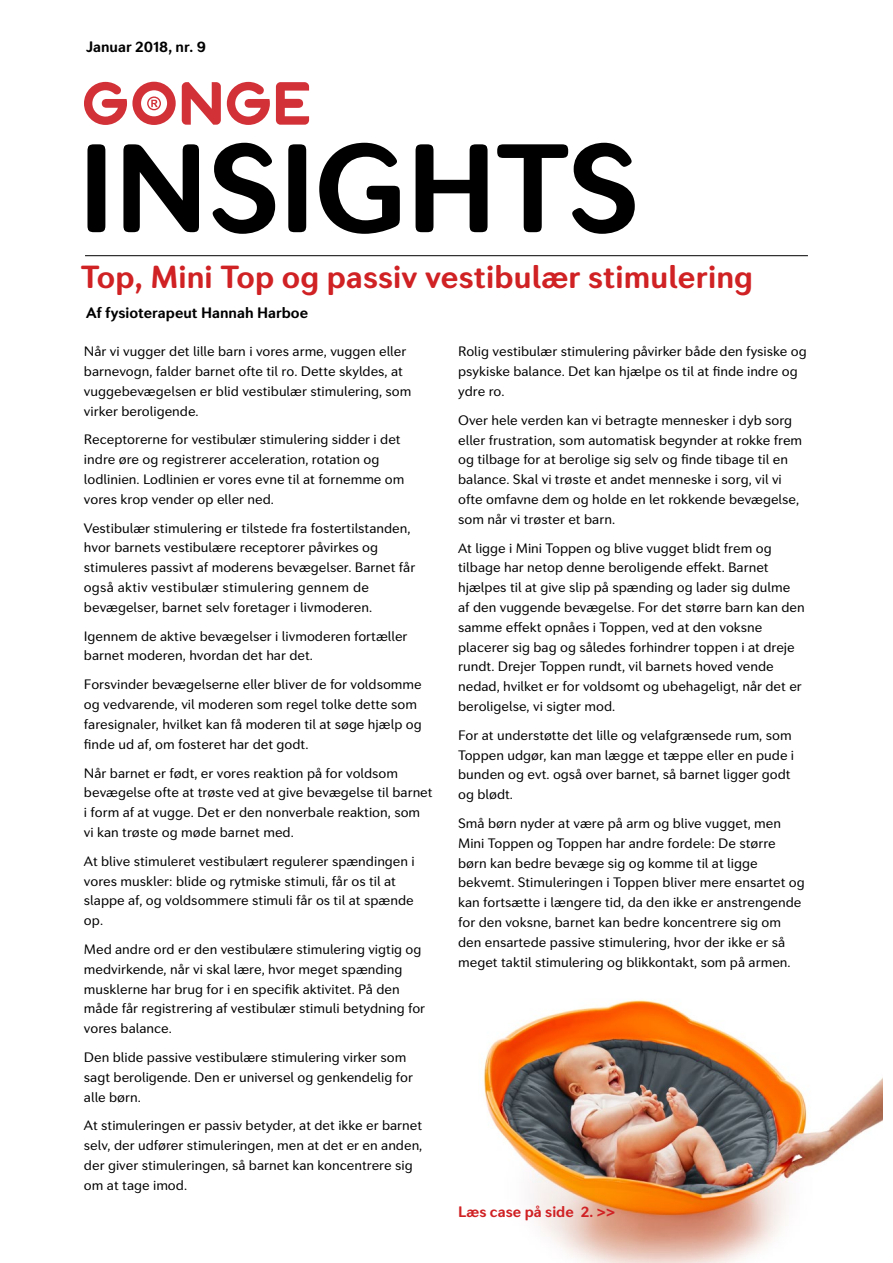
<style>
.page{position:relative;width:893px;height:1263px;background:#fff}
.page>*{position:absolute;margin:0;border:0;box-sizing:border-box;transform-origin:0 0}
.t1{font:700 123.9px "Seconda Soft";letter-spacing:-.01em;color:#000}
.t2{font:700 31.5px "Seconda Soft";letter-spacing:.005em;color:#d02124}
.t3{font:700 15px "Seconda Soft";color:#000}
.t4{font:700 15px "Seconda Soft";color:#d02124}
.t5{font:13.5px/19.8px "Seconda Soft";color:#000}
</style>
<div class="page">
<img style="left:483px;top:1000px;width:399px;height:263px">
<hr style="left:85px;top:255px;width:723px;height:1px;background:#000">
<svg style="left:182px;top:82px;width:39px;height:43px"></svg>
<svg style="left:227px;top:82px;width:43px;height:43px"></svg>
<svg style="left:276px;top:82px;width:33px;height:43px"></svg>
<svg style="left:84px;top:82px;width:92px;height:43px"></svg>
<p class="t3" style="left:86px;top:38px;width:121px">Januar 2018, nr. 9</p>
<h1 class="t1" style="left:78px;top:112px;width:563px">INSIGHTS</h1>
<h2 class="t2" style="left:81px;top:258px;width:674px">Top, Mini Top og passiv vestibulær stimulering</h2>
<p class="t3" style="left:86px;top:304px;width:223px">Af fysioterapeut Hannah Harboe</p>
<p class="t5" style="left:84px;top:342px;width:329px">Når vi vugger det lille barn i vores arme, vuggen eller barnevogn, falder barnet ofte til ro. Dette skyldes, at vuggebevægelsen er blid vestibulær stimulering, som virker beroligende.</p>
<p class="t5" style="left:84px;top:430px;width:322px">Receptorerne for vestibulær stimulering sidder i det indre øre og registrerer acceleration, rotation og lodlinien. Lodlinien er vores evne til at fornemme om vores krop vender op eller ned.</p>
<p class="t5" style="left:84px;top:518px;width:333px">Vestibulær stimulering er tilstede fra fostertilstanden, hvor barnets vestibulære receptorer påvirkes og stimuleres passivt af moderens bevægelser. Barnet får også aktiv vestibulær stimulering gennem de bevægelser, barnet selv foretager i livmoderen.</p>
<p class="t5" style="left:84px;top:626px;width:325px">Igennem de aktive bevægelser i livmoderen fortæller barnet moderen, hvordan det har det.</p>
<p class="t5" style="left:84px;top:675px;width:339px">Forsvinder bevægelserne eller bliver de for voldsomme og vedvarende, vil moderen som regel tolke dette som faresignaler, hvilket kan få moderen til at søge hjælp og finde ud af, om fosteret har det godt.</p>
<p class="t5" style="left:84px;top:763px;width:350px">Når barnet er født, er vores reaktion på for voldsom bevægelse ofte at trøste ved at give bevægelse til barnet i form af at vugge. Det er den nonverbale reaktion, som vi kan trøste og møde barnet med.</p>
<p class="t5" style="left:84px;top:851px;width:332px">At blive stimuleret vestibulært regulerer spændingen i vores muskler: blide og rytmiske stimuli, får os til at slappe af, og voldsommere stimuli får os til at spænde op.</p>
<p class="t5" style="left:84px;top:939px;width:343px">Med andre ord er den vestibulære stimulering vigtig og medvirkende, når vi skal lære, hvor meget spænding musklerne har brug for i en specifik aktivitet. På den måde får registrering af vestibulær stimuli betydning for vores balance.</p>
<p class="t5" style="left:84px;top:1047px;width:331px">Den blide passive vestibulære stimulering virker som sagt beroligende. Den er universel og genkendelig for alle børn.</p>
<p class="t5" style="left:84px;top:1116px;width:340px">At stimuleringen er passiv betyder, at det ikke er barnet selv, der udfører stimuleringen, men at det er en anden, der giver stimuleringen, så barnet kan koncentrere sig om at tage imod.</p>
<p class="t5" style="left:458px;top:342px;width:350px">Rolig vestibulær stimulering påvirker både den fysiske og psykiske balance. Det kan hjælpe os til at finde indre og ydre ro.</p>
<p class="t5" style="left:458px;top:410px;width:346px">Over hele verden kan vi betragte mennesker i dyb sorg eller frustration, som automatisk begynder at rokke frem og tilbage for at berolige sig selv og finde tibage til en balance. Skal vi trøste et andet menneske i sorg, vil vi ofte omfavne dem og holde en let rokkende bevægelse, som når vi trøster et barn.</p>
<p class="t5" style="left:458px;top:538px;width:348px">At ligge i Mini Toppen og blive vugget blidt frem og tilbage har netop denne beroligende effekt. Barnet hjælpes til at give slip på spænding og lader sig dulme af den vuggende bevægelse. For det større barn kan den samme effekt opnåes i Toppen, ved at den voksne placerer sig bag og således forhindrer toppen i at dreje rundt. Drejer Toppen rundt, vil barnets hoved vende nedad, hvilket er for voldsomt og ubehageligt, når det er beroligelse, vi sigter mod.</p>
<p class="t5" style="left:458px;top:725px;width:338px">For at understøtte det lille og velafgrænsede rum, som Toppen udgør, kan man lægge et tæppe eller en pude i bunden og evt. også over barnet, så barnet ligger godt og blødt.</p>
<p class="t5" style="left:458px;top:813px;width:348px">Små børn nyder at være på arm og blive vugget, men Mini Toppen og Toppen har andre fordele: De større børn kan bedre bevæge sig og komme til at ligge bekvemt. Stimuleringen i Toppen bliver mere ensartet og kan fortsætte i længere tid, da den ikke er anstrengende for den voksne, barnet kan bedre koncentrere sig om den ensartede passive stimulering, hvor der ikke er så meget taktil stimulering og blikkontakt, som på armen.</p>
<p class="t4" style="left:458px;top:1202px;width:159px">Læs case på side 2. &gt;&gt;</p>
</div>
